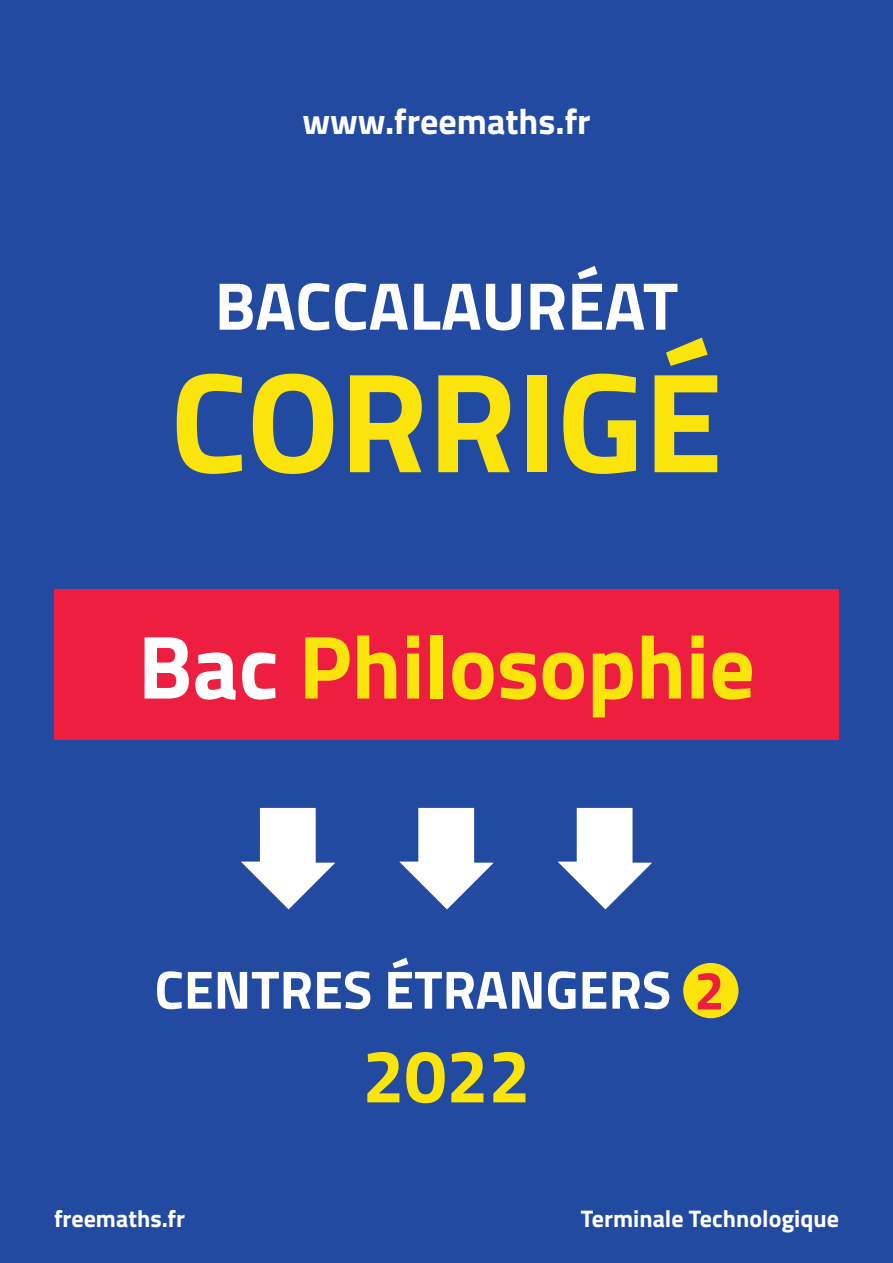
<style>
.page{position:relative;width:893px;height:1263px;background:#214aa0}
.page>*{position:absolute;margin:0;border:0;box-sizing:border-box;transform-origin:0 0}
.t1{font:700 142.5px "Titillium";color:#fbe30c}
.t2{font:700 90px "Titillium";color:#fbe30c}
.t3{font:700 75px "Titillium";color:#fbe30c}
.t4{font:700 67.5px "Titillium";color:#fff}
.t5{font:700 54px "Titillium";color:#fff}
.t6{font:700 36px "Titillium";color:#fff}
.t7{font:700 24px "Titillium";color:#fff}
.s1{color:#fff}
.s2{color:#ed1e40}
</style>
<div class="page">
<svg style="left:241px;top:808px;width:94px;height:101px"></svg>
<svg style="left:399px;top:808px;width:95px;height:101px"></svg>
<svg style="left:558px;top:808px;width:94px;height:101px"></svg>
<div style="left:54px;top:589px;width:785px;height:151px;background:#ed1e40"></div>
<div style="left:683px;top:963px;width:55px;height:55px;background:#fbe30c;border-radius:50%"></div>
<h3 class="t6" style="left:302px;top:94px;width:290px">www.freemaths.fr</h3>
<h3 class="t4" style="left:215px;top:254px;width:465px">BACCALAURÉAT</h3>
<h1 class="t1" style="left:170px;top:313px;width:554px">CORRIGÉ</h1>
<h2 class="t2" style="left:138px;top:598px;width:619px"><span class="s1">Bac</span> Philosophie</h2>
<p class="t5" style="left:154px;top:948px;width:572px">CENTRES ÉTRANGERS <span class="s2">2</span></p>
<h3 class="t3" style="left:362px;top:1019px;width:169px">2022</h3>
<p class="t7" style="left:54px;top:1200px;width:133px">freemaths.fr</p>
<p class="t7" style="left:581px;top:1200px;width:260px">Terminale Technologique</p>
</div>
